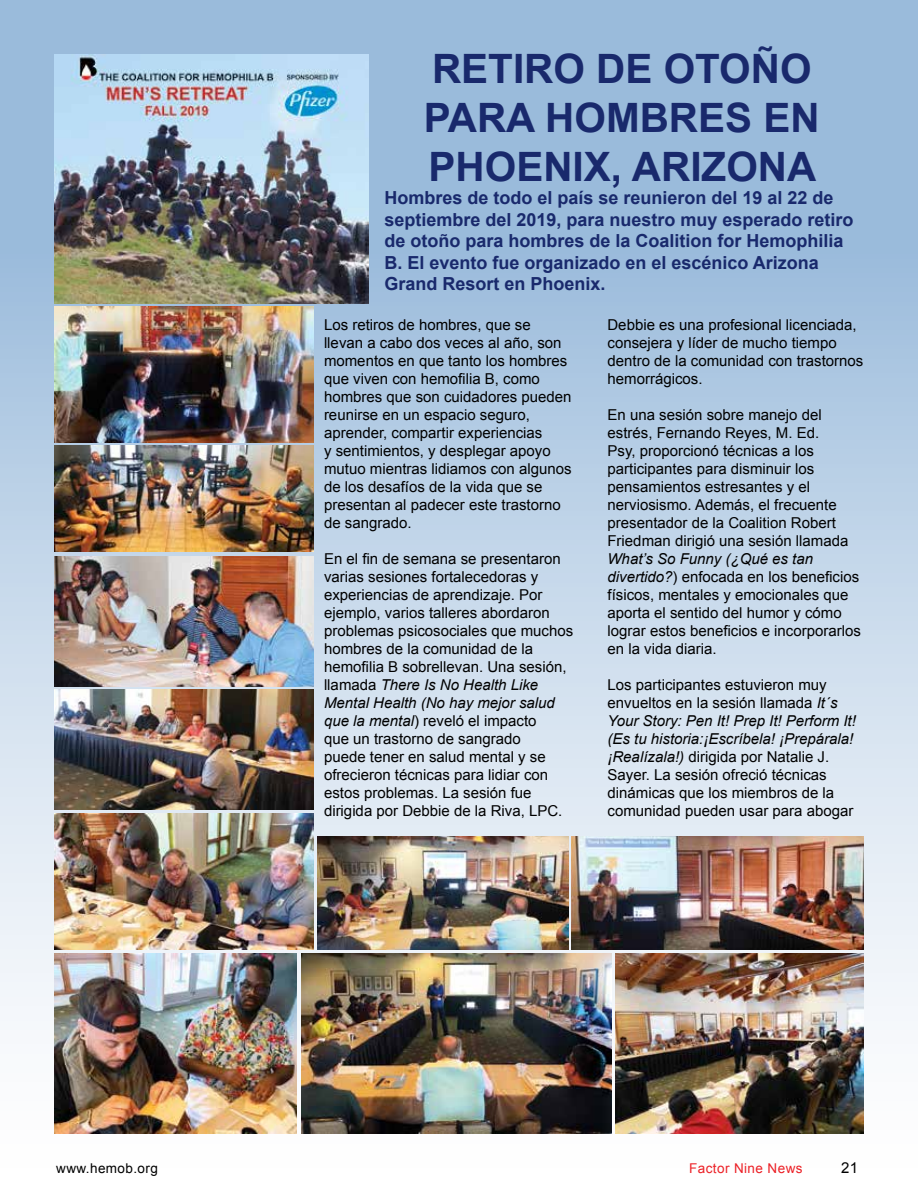
<style>
.page{position:relative;width:918px;height:1188px;background:#fff}
.page>*{position:absolute;margin:0;border:0;box-sizing:border-box;transform-origin:0 0}
.t1{font:700 40.5px/48.6px "Arial";color:#19296c}
.t2{font:700 18px/21.6px "Arial";color:#19296c}
.t3{font:15px/18px "Arial";color:#000}
.t4{font:13.5px "Arial";letter-spacing:.03em;color:#ec2127}
.t5{font:13.5px "Arial";letter-spacing:.03em;color:#000}
.s1{font-style:italic}
</style>
<div class="page">
<div style="left:0;top:0;width:918px;height:1188px;background:linear-gradient(to bottom,#8bb1d6,#fff)"></div>
<img style="left:54px;top:306px;width:259px;height:137px">
<img style="left:54px;top:54px;width:315px;height:249px">
<img style="left:54px;top:690px;width:259px;height:120px">
<img style="left:54px;top:813px;width:259px;height:136px">
<img style="left:54px;top:556px;width:259px;height:130px">
<img style="left:54px;top:446px;width:259px;height:106px">
<img style="left:54px;top:953px;width:243px;height:181px">
<img style="left:301px;top:953px;width:311px;height:181px">
<img style="left:616px;top:953px;width:248px;height:181px">
<img style="left:317px;top:837px;width:251px;height:112px">
<img style="left:572px;top:837px;width:292px;height:112px">
<h1 class="t1" style="left:424px;top:46px;width:398px">RETIRO DE OTOÑO<br>PARA HOMBRES EN<br>PHOENIX, ARIZONA</h1>
<p class="t2" style="left:384px;top:187px;width:471px">Hombres de todo el país se reunieron del 19 al 22 de septiembre del 2019, para nuestro muy esperado retiro de otoño para hombres de la Coalition for Hemophilia B. El evento fue organizado en el escénico Arizona Grand Resort en Phoenix.</p>
<p class="t3" style="left:324px;top:315px;width:249px">Los retiros de hombres, que se llevan a cabo dos veces al año, son momentos en que tanto los hombres que viven con hemofilia B, como hombres que son cuidadores pueden reunirse en un espacio seguro, aprender, compartir experiencias<br>y sentimientos, y desplegar apoyo mutuo mientras lidiamos con algunos de los desafíos de la vida que se presentan al padecer este trastorno de sangrado.</p>
<p class="t3" style="left:324px;top:549px;width:251px">En el fin de semana se presentaron varias sesiones fortalecedoras y experiencias de aprendizaje. Por ejemplo, varios talleres abordaron problemas psicosociales que muchos hombres de la comunidad de la hemofilia B sobrellevan. Una sesión, llamada <span class="s1">There Is No Health Like Mental Health (No hay mejor salud que la mental</span>) reveló el impacto<br>que un trastorno de sangrado<br>puede tener en salud mental y se ofrecieron técnicas para lidiar con estos problemas. La sesión fue dirigida por Debbie de la Riva, LPC.</p>
<p class="t3" style="left:608px;top:315px;width:257px">Debbie es una profesional licenciada, consejera y líder de mucho tiempo dentro de la comunidad con trastornos hemorrágicos.</p>
<p class="t3" style="left:608px;top:405px;width:242px">En una sesión sobre manejo del estrés, Fernando Reyes, M. Ed.<br>Psy, proporcionó técnicas a los participantes para disminuir los pensamientos estresantes y el nerviosismo. Además, el frecuente presentador de la Coalition Robert Friedman dirigió una sesión llamada</p>
<p class="t3" style="left:608px;top:549px;width:255px"><span class="s1">What’s So Funny (¿Qué es tan divertido?</span>) enfocada en los beneficios físicos, mentales y emocionales que aporta el sentido del humor y cómo lograr estos beneficios e incorporarlos en la vida diaria.</p>
<p class="t3" style="left:608px;top:675px;width:250px">Los participantes estuvieron muy envueltos en la sesión llamada <span class="s1">It´s Your Story: Pen It! Prep It! Perform It! (Es tu historia:¡Escríbela! ¡Prepárala! ¡Realízala!)</span> dirigida por Natalie J.<br>Sayer. La sesión ofreció técnicas dinámicas que los miembros de la comunidad pueden usar para abogar</p>
<p class="t5" style="left:56px;top:1159px;width:103px">www.hemob.org</p>
<p class="t4" style="left:689px;top:1159px;width:115px">Factor Nine News</p>
<p class="t3" style="left:841px;top:1159px;width:19px">21</p>
</div>
